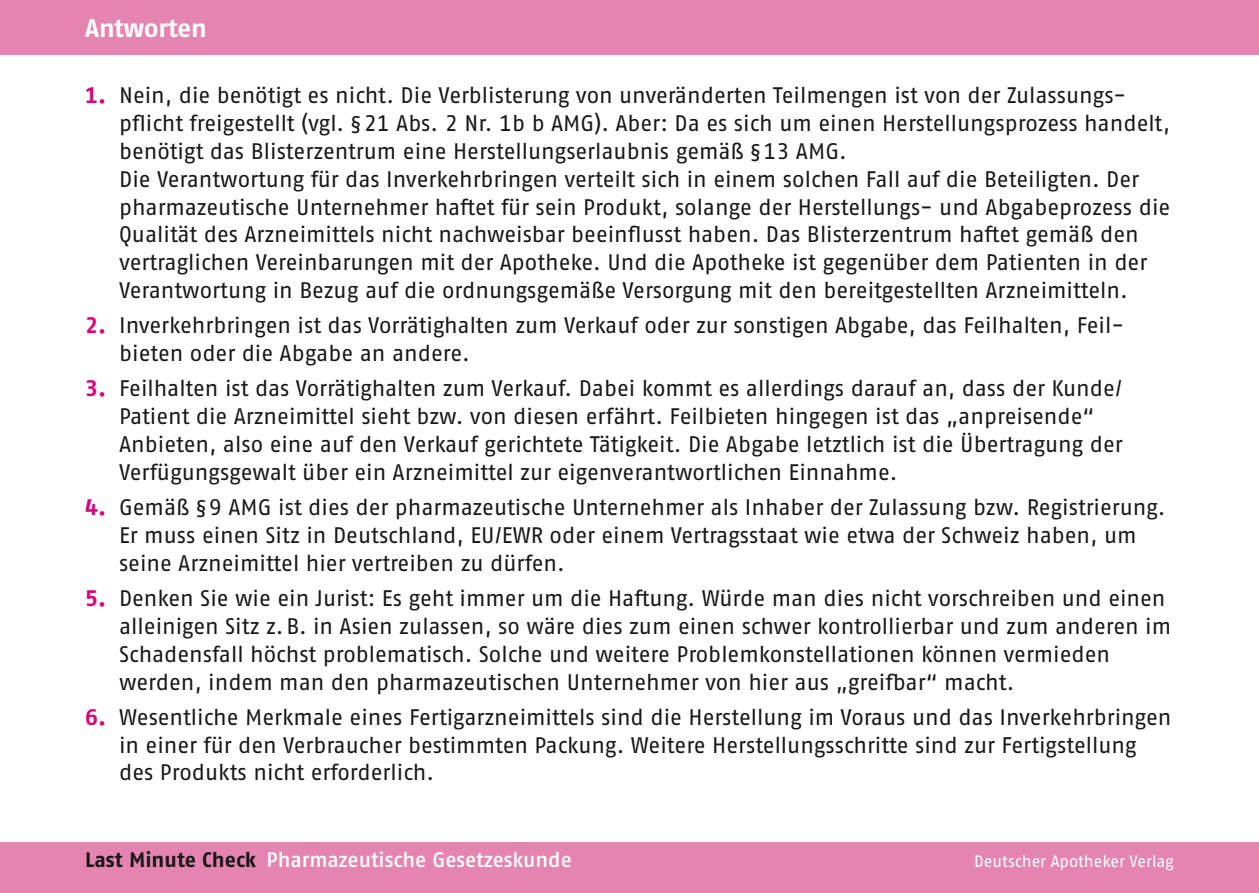
<style>
.page{position:relative;width:1259px;height:893px;background:#fff}
.page>*{position:absolute;margin:0;border:0;box-sizing:border-box;transform-origin:0 0}
.t1{font:700 25.5px "Fago Pro";letter-spacing:-.005em;color:#fff}
.t2{font:22.5px/27.9px "Fago Pro";letter-spacing:-.005em;color:#171818}
.t3{font:600 21px "Fago Pro";letter-spacing:-.005em;color:#fff}
.t4{font:16.5px "Fago Pro";letter-spacing:-.005em;color:#fff}
.s1{font-weight:700;color:#d9007d}
.s2{font-weight:700;color:#171818}
</style>
<div class="page">
<div style="left:0;top:0;width:1259px;height:55px;background:#e684b1"></div>
<div style="left:0;top:842px;width:1259px;height:51px;background:#e684b1"></div>
<p class="t1" style="left:85px;top:13px;width:123px">Antworten</p>
<p class="t2" style="left:119px;top:81px;width:1052px;text-indent:-34px"><span class="s1">1.</span> Nein, die benötigt es nicht. Die Verblisterung von unveränderten Teilmengen ist von der Zulassungs&shy;pflicht freigestellt (vgl. §21 Abs. 2 Nr. 1b b AMG). Aber: Da es sich um einen Herstellungsprozess handelt, benötigt das Blisterzentrum eine Herstellungserlaubnis gemäß §13 AMG.<br>Die Verantwortung für das Inverkehrbringen verteilt sich in einem solchen Fall auf die Beteiligten. Der pharmazeutische Unternehmer haftet für sein Produkt, solange der Herstellungs- und Abgabeprozess die Qualität des Arzneimittels nicht nachweisbar beeinflusst haben. Das Blisterzentrum haftet gemäß den vertraglichen Vereinbarungen mit der Apotheke. Und die Apotheke ist gegenüber dem Patienten in der Verantwortung in Bezug auf die ordnungsgemäße Versorgung mit den bereitgestellten Arzneimitteln.</p>
<p class="t2" style="left:119px;top:311px;width:1006px;text-indent:-34px"><span class="s1">2.</span> Inverkehrbringen ist das Vorrätighalten zum Verkauf oder zur sonstigen Abgabe, das Feilhalten, Feil&shy;bieten oder die Abgabe an andere.</p>
<p class="t2" style="left:119px;top:374px;width:1005px;text-indent:-34px"><span class="s1">3.</span> Feilhalten ist das Vorrätighalten zum Verkauf. Dabei kommt es allerdings darauf an, dass der Kunde/ Patient die Arzneimittel sieht bzw. von diesen erfährt. Feilbieten hingegen ist das „anpreisende“ Anbieten, also eine auf den Verkauf gerichtete Tätigkeit. Die Abgabe letztlich ist die Übertragung der Verfügungsgewalt über ein Arzneimittel zur eigenverantwortlichen Einnahme.</p>
<p class="t2" style="left:119px;top:493px;width:1048px;text-indent:-34px"><span class="s1">4.</span> Gemäß §9 AMG ist dies der pharmazeutische Unternehmer als Inhaber der Zulassung bzw. Registrierung.<br>Er muss einen Sitz in Deutschland, EU/EWR oder einem Vertragsstaat wie etwa der Schweiz haben, um seine Arzneimittel hier vertreiben zu dürfen.</p>
<p class="t2" style="left:119px;top:584px;width:1053px;text-indent:-34px"><span class="s1">5.</span> Denken Sie wie ein Jurist: Es geht immer um die Haftung. Würde man dies nicht vorschreiben und einen alleinigen Sitz z.B. in Asien zulassen, so wäre dies zum einen schwer kontrollierbar und zum anderen im Schadensfall höchst problematisch. Solche und weitere Problemkonstellationen können vermieden werden, indem man den pharmazeutischen Unternehmer von hier aus „greifbar“ macht.</p>
<p class="t2" style="left:119px;top:703px;width:1054px;text-indent:-34px"><span class="s1">6.</span> Wesentliche Merkmale eines Fertigarzneimittels sind die Herstellung im Voraus und das Inverkehrbringen in einer für den Verbraucher bestimmten Packung. Weitere Herstellungsschritte sind zur Fertigstellung des Produkts nicht erforderlich.</p>
<p class="t3" style="left:85px;top:847px;width:488px"><span class="s2">Last Minute Check</span> Pharmazeutische Gesetzeskunde</p>
<p class="t4" style="left:974px;top:852px;width:201px">Deutscher Apotheker Verlag</p>
</div>
